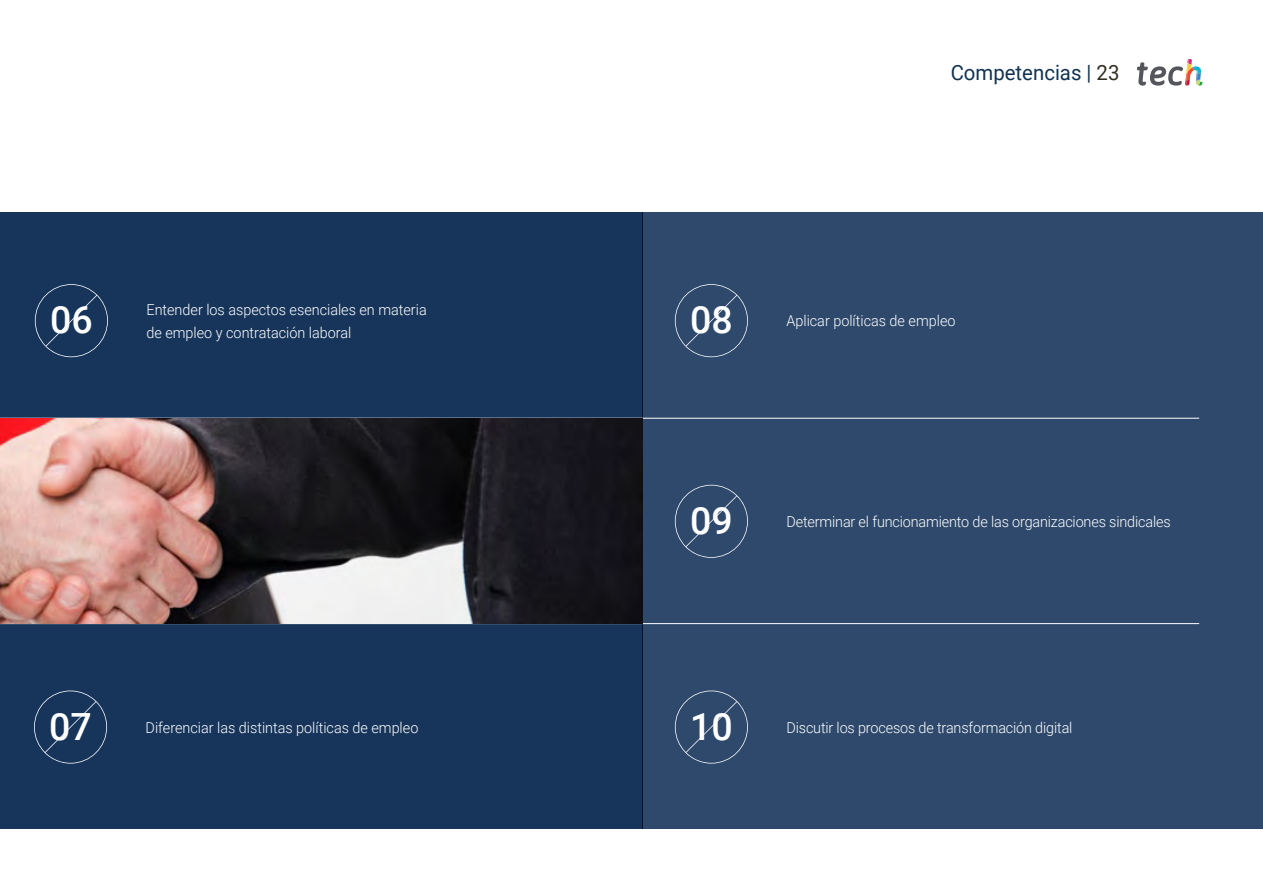
<style>
.page{position:relative;width:1263px;height:893px;background:#fff}
.page>*{position:absolute;margin:0;border:0;box-sizing:border-box;transform-origin:0 0}
.t1{font:500 37.5px "Roboto";color:#fff}
.t2{font:21px "Roboto";color:#123352}
.t3{font:300 15px/22.5px "Roboto";color:#fff;scale:.96 1}
.s1{color:#312e20}
</style>
<div class="page">
<div style="left:0;top:213px;width:642px;height:616px;background:#17355b"></div>
<div style="left:642px;top:213px;width:621px;height:616px;background:#2e496b"></div>
<svg style="left:35px;top:284px;width:73px;height:73px"></svg>
<svg style="left:675px;top:284px;width:73px;height:73px"></svg>
<svg style="left:34px;top:690px;width:73px;height:74px"></svg>
<svg style="left:675px;top:485px;width:73px;height:73px"></svg>
<svg style="left:675px;top:690px;width:73px;height:74px"></svg>
<hr style="left:0;top:418px;width:1199px;height:1px;background:#fff">
<hr style="left:0;top:623px;width:1199px;height:1px;background:#fff">
<img style="left:0;top:418px;width:642px;height:205px">
<svg style="left:1137px;top:59px;width:65px;height:27px"></svg>
<h2 class="t2" style="left:951px;top:57px;width:170px">Competencias | <span class="s1">23</span></h2>
<p class="t3" style="left:146px;top:298px;width:293px">Entender los aspectos esenciales en materia de empleo y contratación laboral</p>
<h1 class="t1" style="left:50px;top:294px;width:44px">06</h1>
<h1 class="t1" style="left:690px;top:294px;width:44px">08</h1>
<p class="t3" style="left:786px;top:309px;width:178px">Aplicar políticas de empleo</p>
<h1 class="t1" style="left:690px;top:494px;width:44px">09</h1>
<p class="t3" style="left:786px;top:510px;width:402px">Determinar el funcionamiento de las organizaciones sindicales</p>
<h1 class="t1" style="left:49px;top:700px;width:44px">07</h1>
<p class="t3" style="left:786px;top:715px;width:299px">Discutir los procesos de transformación digital</p>
<h1 class="t1" style="left:690px;top:700px;width:44px">10</h1>
<p class="t3" style="left:146px;top:715px;width:286px">Diferenciar las distintas políticas de empleo</p>
</div>
